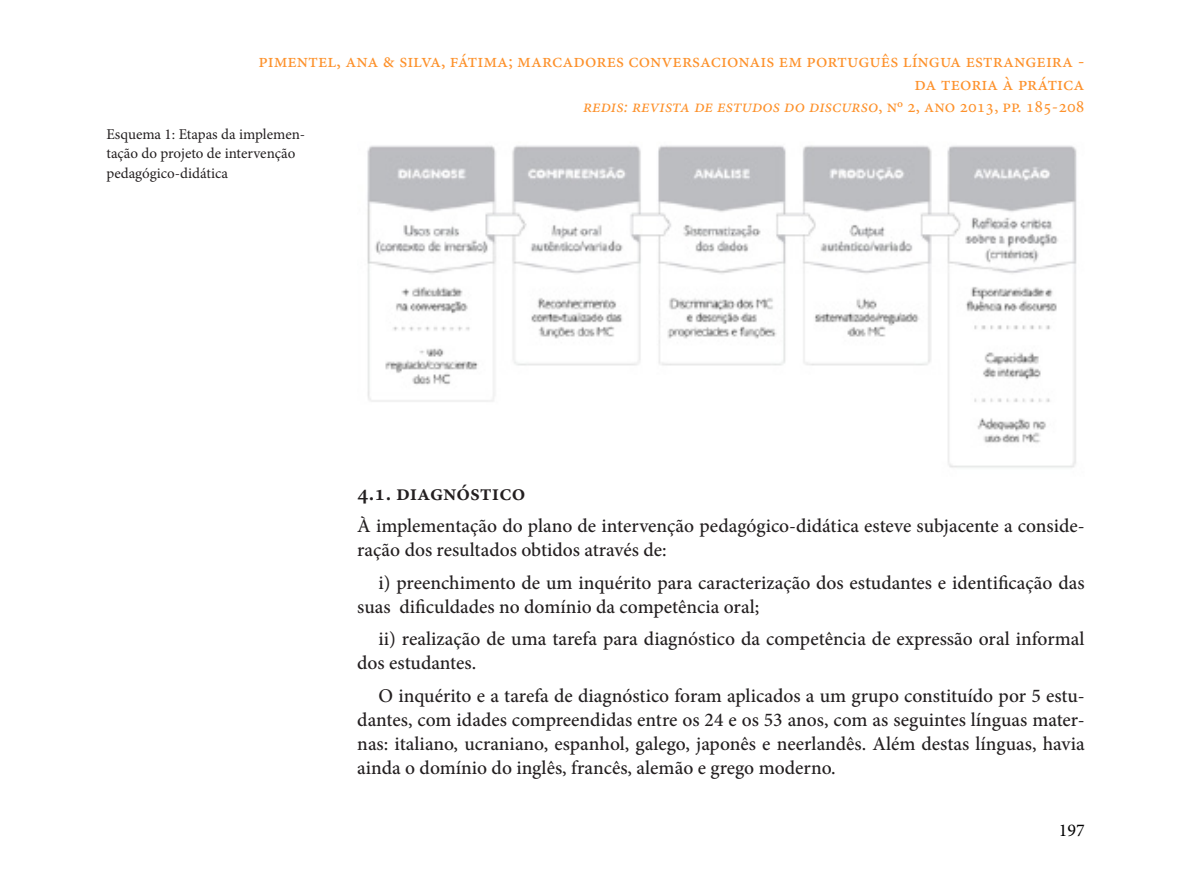
<style>
.page{position:relative;width:1191px;height:885px;background:#fff}
.page>*{position:absolute;margin:0;border:0;box-sizing:border-box;transform-origin:0 0}
.corpo_de_texto{font:600 22.5px "Minion Pro";color:#231f20}
.corpo_de_texto-2{font:500 19.5px/24px "Minion Pro";color:#231f20}
.t1{font:19.5px/22.5px "Minion Pro";color:#fd912b;text-align:right}
.t2{font:italic 18px "Minion Pro";color:#fd912b}
.t3{font:18px "Minion Pro";color:#000}
.Footnote_text{font:15px/19.5px "Minion Pro";color:#231f20}
.s1{font-style:normal}
</style>
<div class="page">
<img style="left:367px;top:145px;width:710px;height:323px">
<p class="t1" style="left:258px;top:50px;width:827px">pimentel, ana &amp; silva, fátima; marcadores conversacionais em português língua estrangeira - da teoria à prática</p>
<p class="t2" style="left:583px;top:94px;width:503px">redis: revista de estudos do discurso<span class="s1">, nº 2, ano 2013, pp. 185-208</span></p>
<p class="Footnote_text" style="left:106px;top:124px;width:200px">Esquema 1: Etapas da implemen&shy;tação do projeto de intervenção pedagógico-didática</p>
<p class="corpo_de_texto" style="left:357px;top:477px;width:170px">4.1. diagnóstico</p>
<p class="corpo_de_texto-2" style="left:357px;top:514px;width:729px">À implementação do plano de intervenção pedagógico-didática esteve subjacente a conside&shy;ração dos resultados obtidos através de:</p>
<p class="corpo_de_texto-2" style="left:357px;top:570px;width:729px;text-indent:21px">i) preenchimento de um inquérito para caracterização dos estudantes e identificação das suas dificuldades no domínio da competência oral;</p>
<p class="corpo_de_texto-2" style="left:357px;top:627px;width:729px;text-indent:21px">ii) realização de uma tarefa para diagnóstico da competência de expressão oral informal dos estudantes.</p>
<p class="corpo_de_texto-2" style="left:357px;top:683px;width:729px;text-align:justify;text-indent:21px">O inquérito e a tarefa de diagnóstico foram aplicados a um grupo constituído por 5 estu&shy;dantes, com idades compreendidas entre os 24 e os 53 anos, com as seguintes línguas mater&shy;nas: italiano, ucraniano, espanhol, galego, japonês e neerlandês. Além destas línguas, havia ainda o domínio do inglês, francês, alemão e grego moderno.</p>
<p class="t3" style="left:1058px;top:818px;width:27px">197</p>
</div>
